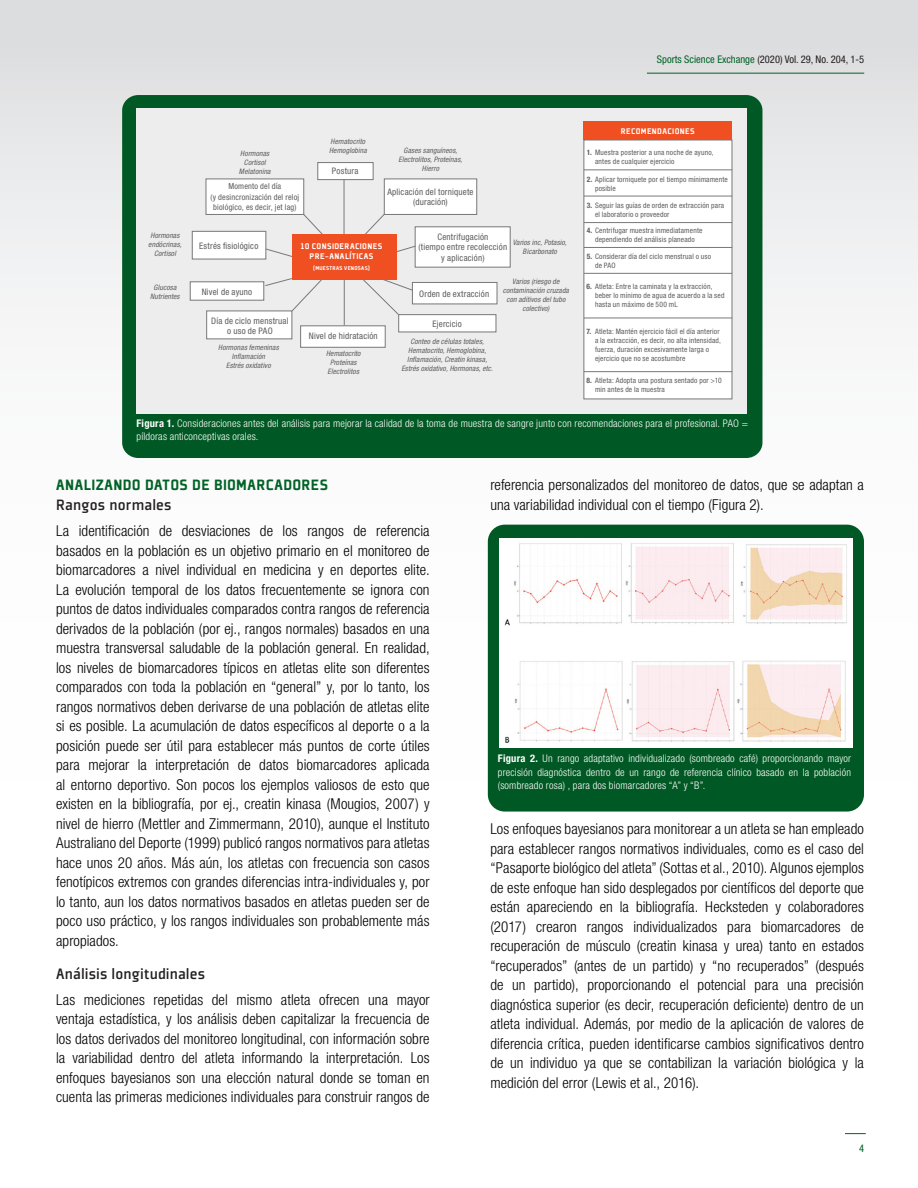
<style>
.page{position:relative;width:918px;height:1188px;background:#fff}
.page>*{position:absolute;margin:0;border:0;box-sizing:border-box;transform-origin:0 0}
.newbody_text_no_bull{font:500 16.5px "Plexes Pro";letter-spacing:.005em;color:#231f20}
.newbody_text_no_bull-2{font:900 16.5px "Plexes Pro";letter-spacing:.02em;color:#016226}
.newbody_text_no_bull-3{font:300 condensed 15px/19.5px "Helvetica Neue LT Std";letter-spacing:.005em;color:#000;text-align:justify}
.t1{font:300 condensed 10.5px/13.5px "Helvetica Neue LT Std";letter-spacing:.02em;color:#fff;text-align:justify}
.t2{font:condensed 10.5px "Helvetica Neue LT Std";color:#231f20}
.t3{font:condensed 10.5px "Helvetica Neue LT Std";color:#016226}
.t4{font:condensed 9px/10.5px "Helvetica Neue LT Std";letter-spacing:.02em;color:#5d5d5d;text-align:center}
.t5{font:900 9px/10.5px "Plexes Pro";letter-spacing:.04em;color:#fff;text-align:center}
.t6{font:condensed 8.25px/10.5px "Helvetica Neue LT Std";letter-spacing:.02em;color:#5d5d5d;text-align:center}
.t7{font:condensed 7.5px/9px "Helvetica Neue LT Std";letter-spacing:.02em;color:#5d5d5d}
.t8{font:italic condensed 7.5px/9px "Helvetica Neue LT Std";letter-spacing:.015em;color:#5d5d5d;text-align:center}
.t9{font:700 condensed 7.5px "Helvetica Neue LT Std";color:#5d5d5d}
.t10{font:900 6px "Plexes Pro";letter-spacing:.045em;color:#fff}
.s1{color:#016226}
.s2{font-weight:700}
</style>
<div class="page">
<div style="left:0;top:0;width:918px;height:1188px;background:linear-gradient(to bottom,#e7e8e9,#fff)"></div>
<hr style="left:647px;top:73px;width:217px;height:1px;background:#016226">
<svg style="left:845px;top:1133px;width:21px;height:1px"></svg>
<div style="left:122px;top:95px;width:640px;height:363px;background:#005924;border-radius:16px"></div>
<div style="left:137px;top:108px;width:610px;height:306px;background:#ededed"></div>
<div style="left:206px;top:179px;width:98px;height:36px;background:#fff;border:1px solid #787878"></div>
<div style="left:192px;top:231px;width:74px;height:28px;background:#fff;border:1px solid #787878"></div>
<div style="left:190px;top:281px;width:74px;height:20px;background:#fff;border:1px solid #787878"></div>
<div style="left:206px;top:311px;width:86px;height:28px;background:#fff;border:1px solid #787878"></div>
<div style="left:317px;top:162px;width:57px;height:18px;background:#fff;border:1px solid #787878"></div>
<div style="left:584px;top:121px;width:148px;height:19px;background:#f04f21"></div>
<div style="left:584px;top:140px;width:148px;height:259px;background:#fff;border:1px solid #787878"></div>
<svg style="left:264px;top:169px;width:469px;height:203px"></svg>
<div style="left:292px;top:234px;width:105px;height:46px;background:#f04f21"></div>
<div style="left:488px;top:525px;width:376px;height:287px;background:#005924;border-radius:17px"></div>
<img style="left:500px;top:539px;width:352px;height:209px">
<p class="t2" style="left:657px;top:53px;width:209px"><span class="s1">Sports Science Exchange</span> (2020) Vol. 29, No. 204, 1-5</p>
<p class="t8" style="left:148px;top:231px;width:35px">Hormonas endócrinas,<br>Cortisol</p>
<p class="t8" style="left:154px;top:283px;width:24px">Glucosa</p>
<p class="t8" style="left:150px;top:292px;width:31px">Nutrientes</p>
<p class="t8" style="left:240px;top:149px;width:31px">Hormonas</p>
<p class="t8" style="left:244px;top:158px;width:23px">Cortisol</p>
<p class="t8" style="left:239px;top:167px;width:33px">Melatonina</p>
<p class="t6" style="left:228px;top:181px;width:54px">Momento del día</p>
<p class="t6" style="left:210px;top:191px;width:90px">(y desincronización del reloj biológico, es decir, jet lag)</p>
<p class="t8" style="left:331px;top:137px;width:36px">Hematocrito</p>
<p class="t8" style="left:329px;top:146px;width:39px">Hemoglobina</p>
<p class="t4" style="left:332px;top:166px;width:28px">Postura</p>
<p class="t8" style="left:399px;top:146px;width:65px">Gases sanguíneos,<br>Electrolitos, Proteínas,<br>Hierro</p>
<p class="t4" style="left:387px;top:186px;width:88px">Aplicación del torniquete</p>
<p class="t4" style="left:413px;top:197px;width:36px">(duración)</p>
<p class="t4" style="left:199px;top:240px;width:61px">Estrés fisiológico</p>
<p class="t4" style="left:202px;top:287px;width:52px">Nivel de ayuno</p>
<p class="t4" style="left:211px;top:315px;width:79px">Día de ciclo menstrual o uso de PAO</p>
<p class="t8" style="left:218px;top:343px;width:62px">Hormonas femeninas</p>
<p class="t8" style="left:232px;top:352px;width:35px">Inflamación</p>
<p class="t8" style="left:226px;top:361px;width:46px">Estrés oxidativo</p>
<p class="t5" style="left:301px;top:241px;width:83px">10 CONSIDERACIONES<br>PRE-ANALÍTICAS</p>
<p class="t10" style="left:313px;top:264px;width:58px">(MUESTRAS VENOSAS)</p>
<p class="t4" style="left:309px;top:331px;width:70px">Nivel de hidratación</p>
<p class="t8" style="left:326px;top:349px;width:36px">Hematocrito</p>
<p class="t8" style="left:330px;top:358px;width:28px">Proteínas</p>
<p class="t8" style="left:328px;top:367px;width:33px">Electrolitos</p>
<p class="t4" style="left:437px;top:231px;width:53px">Centrifugación</p>
<p class="t4" style="left:419px;top:242px;width:90px">(tiempo entre recolección y aplicación)</p>
<p class="t8" style="left:513px;top:238px;width:56px">Varios inc, Potasio,<br>Bicarbonato</p>
<p class="t4" style="left:419px;top:288px;width:72px">Orden de extracción</p>
<p class="t4" style="left:432px;top:318px;width:31px">Ejercicio</p>
<p class="t8" style="left:401px;top:337px;width:93px">Conteo de células totales,<br>Hematocrito, Hemoglobina,<br>Inflamación, Creatin kinasa,<br>Estrés oxidativo, Hormonas, etc.</p>
<p class="t8" style="left:503px;top:277px;width:68px">Varios (riesgo de contaminación cruzada con aditivos del tubo colectivo)</p>
<p class="t5" style="left:621px;top:126px;width:75px">RECOMENDACIONES</p>
<p class="t7" style="left:595px;top:148px;width:120px;text-indent:-8px"><span class="s2">1.</span> Muestra posterior a una noche de ayuno, antes de cualquier ejercicio</p>
<p class="t7" style="left:587px;top:175px;width:143px"><span class="s2">2.</span> Aplicar torniquete por el tiempo mínimamente</p>
<p class="t7" style="left:587px;top:201px;width:139px"><span class="s2">3.</span> Seguir las guías de orden de extracción para</p>
<p class="t7" style="left:587px;top:226px;width:117px"><span class="s2">4.</span> Centrifugar muestra inmediatamente</p>
<p class="t7" style="left:587px;top:252px;width:126px"><span class="s2">5.</span> Considerar día del ciclo menstrual o uso</p>
<p class="t7" style="left:586px;top:282px;width:128px"><span class="s2">6.</span> Atleta: Entre la caminata y la extracción,</p>
<p class="t9" style="left:586px;top:326px;width:7px">7.</p>
<p class="t7" style="left:595px;top:184px;width:22px">posible</p>
<p class="t7" style="left:595px;top:210px;width:76px">el laboratorio o proveedor</p>
<p class="t7" style="left:595px;top:235px;width:101px">dependiendo del análisis planeado</p>
<p class="t7" style="left:595px;top:261px;width:22px">de PAO</p>
<p class="t7" style="left:595px;top:291px;width:131px">beber lo mínimo de agua de acuerdo a la sed hasta un máximo de 500 mL</p>
<p class="t7" style="left:595px;top:326px;width:127px">Atleta: Mantén ejercicio fácil el día anterior a la extracción, es decir, no alta intensidad, fuerza, duración excesivamente larga o ejercicio que no se acostumbre</p>
<p class="t7" style="left:595px;top:385px;width:71px">min antes de la muestra</p>
<p class="t7" style="left:586px;top:376px;width:137px"><span class="s2">8.</span> Atleta: Adopta una postura sentado por &gt;10</p>
<p class="t1" style="left:137px;top:416px;width:613px"><span class="s2">Figura 1.</span> Consideraciones antes del análisis para mejorar la calidad de la toma de muestra de sangre junto con recomendaciones para el profesional. PAO = píldoras anticonceptivas orales.</p>
<p class="newbody_text_no_bull-2" style="left:56px;top:475px;width:273px">ANALIZANDO DATOS DE BIOMARCADORES</p>
<p class="newbody_text_no_bull" style="left:56px;top:495px;width:117px">Rangos normales</p>
<p class="newbody_text_no_bull-3" style="left:56px;top:521px;width:375px">La identificación de desviaciones de los rangos de referencia basados en la población es un objetivo primario en el monitoreo de biomarcadores a nivel individual en medicina y en deportes elite.<br>La evolución temporal de los datos frecuentemente se ignora con puntos de datos individuales comparados contra rangos de referencia derivados de la población (por ej., rangos normales) basados en una muestra transversal saludable de la población general. En realidad, los niveles de biomarcadores típicos en atletas elite son diferentes comparados con toda la población en “general” y, por lo tanto, los rangos normativos deben derivarse de una población de atletas elite si es posible. La acumulación de datos específicos al deporte o a la posición puede ser útil para establecer más puntos de corte útiles para mejorar la interpretación de datos biomarcadores aplicada al entorno deportivo. Son pocos los ejemplos valiosos de esto que existen en la bibliografía, por ej., creatin kinasa (Mougios, 2007) y nivel de hierro (Mettler and Zimmermann, 2010), aunque el Instituto Australiano del Deporte (1999) publicó rangos normativos para atletas hace unos 20 años. Más aún, los atletas con frecuencia son casos fenotípicos extremos con grandes diferencias intra-individuales y, por lo tanto, aun los datos normativos basados en atletas pueden ser de poco uso práctico, y los rangos individuales son probablemente más apropiados.</p>
<p class="newbody_text_no_bull" style="left:56px;top:963px;width:151px">Análisis longitudinales</p>
<p class="newbody_text_no_bull-3" style="left:56px;top:990px;width:375px">Las mediciones repetidas del mismo atleta ofrecen una mayor ventaja estadística, y los análisis deben capitalizar la frecuencia de los datos derivados del monitoreo longitudinal, con información sobre la variabilidad dentro del atleta informando la interpretación. Los enfoques bayesianos son una elección natural donde se toman en cuenta las primeras mediciones individuales para construir rangos de</p>
<p class="newbody_text_no_bull-3" style="left:490px;top:475px;width:375px">referencia personalizados del monitoreo de datos, que se adaptan a una variabilidad individual con el tiempo (Figura 2).</p>
<p class="t1" style="left:498px;top:752px;width:355px"><span class="s2">Figura 2.</span> Un rango adaptativo individualizado (sombreado café) proporcionando mayor precisión diagnóstica dentro de un rango de referencia clínico basado en la población (sombreado rosa) , para dos biomarcadores “A” y “B”.</p>
<p class="newbody_text_no_bull-3" style="left:490px;top:819px;width:375px">Los enfoques bayesianos para monitorear a un atleta se han empleado para establecer rangos normativos individuales, como es el caso del “Pasaporte biológico del atleta” (Sottas et al., 2010). Algunos ejemplos de este enfoque han sido desplegados por científicos del deporte que están apareciendo en la bibliografía. Hecksteden y colaboradores (2017) crearon rangos individualizados para biomarcadores de recuperación de músculo (creatin kinasa y urea) tanto en estados “recuperados” (antes de un partido) y “no recuperados” (después de un partido), proporcionando el potencial para una precisión diagnóstica superior (es decir, recuperación deficiente) dentro de un atleta individual. Además, por medio de la aplicación de valores de diferencia crítica, pueden identificarse cambios significativos dentro de un individuo ya que se contabilizan la variación biológica y la medición del error (Lewis et al., 2016).</p>
<p class="t3" style="left:859px;top:1142px;width:7px">4</p>
</div>
